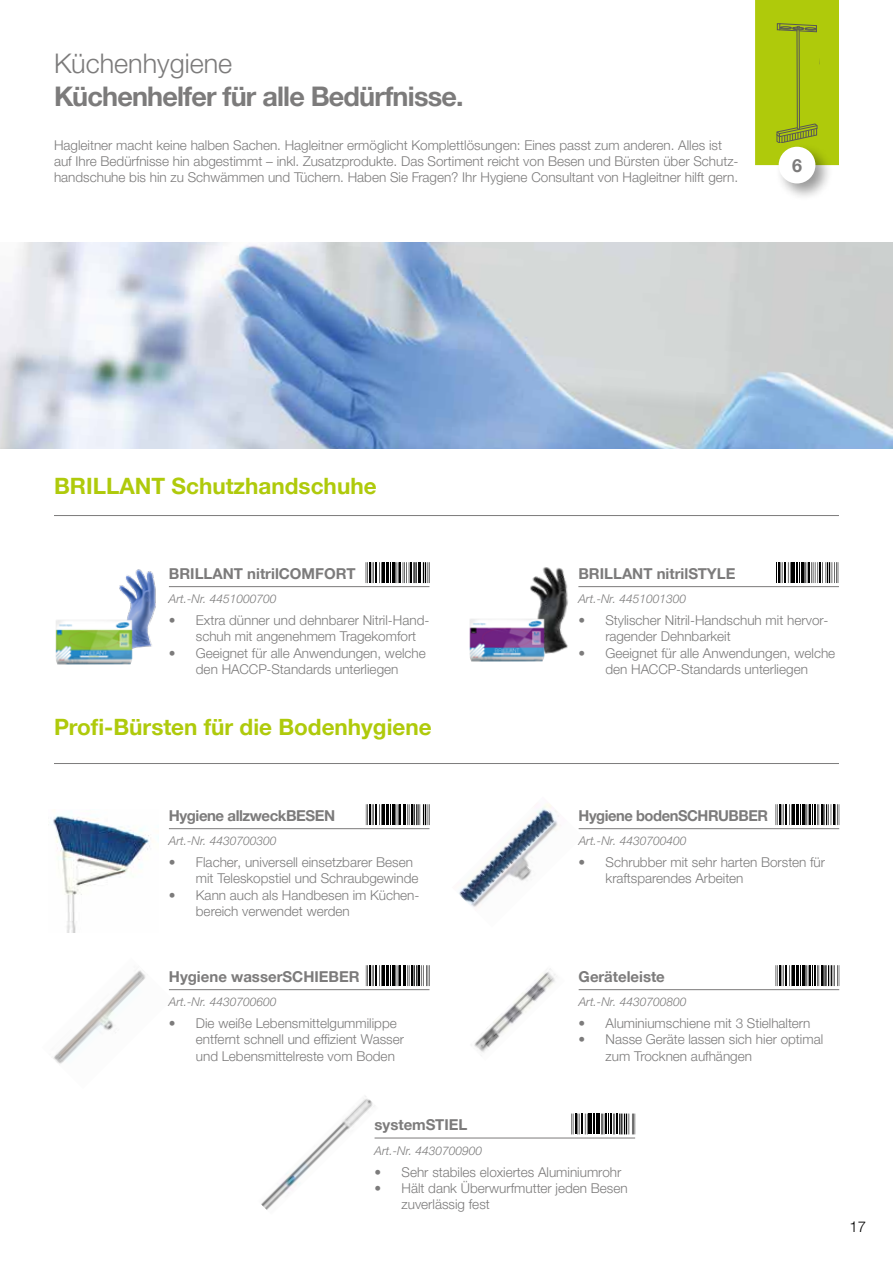
<style>
.page{position:relative;width:893px;height:1263px;background:#fff}
.page>*{position:absolute;margin:0;border:0;box-sizing:border-box;transform-origin:0 0}
.t1{font:700 27px "Helvetica Neue LTW1 G";letter-spacing:-.03em;color:#7c7b7b}
.t2{font:300 27px "Helvetica Neue LTW1 G";color:#7c7b7b}
.t3{font:700 22.5px "Helvetica Neue LTW1 G";color:#afca0b}
.t4{font:700 18px "Helvetica Neue LTW1 G";color:#7c7b7b}
.t5{font:700 15px "Helvetica Neue LTW1 G";color:#7c7b7b}
.t6{font:700 15px "Helvetica Neue LTW1 G";letter-spacing:-.03em;color:#7c7b7b}
.t7{font:300 15px "Helvetica Neue LTW1 G";color:#000}
.t8{font:300 13.5px/16.2px "Helvetica Neue LTW1 G";color:#7c7b7b}
.t9{font:italic 300 12px "Helvetica Neue LTW1 G";color:#7c7b7b}
</style>
<div class="page">
<img style="left:53px;top:970px;width:120px;height:94px">
<img style="left:0;top:243px;width:893px;height:206px">
<hr style="left:169px;top:586px;width:260px;height:1px;background:#7c7b7b">
<hr style="left:169px;top:828px;width:260px;height:1px;background:#7c7b7b">
<hr style="left:579px;top:828px;width:260px;height:1px;background:#7c7b7b">
<hr style="left:169px;top:989px;width:260px;height:1px;background:#7c7b7b">
<hr style="left:579px;top:989px;width:260px;height:1px;background:#7c7b7b">
<hr style="left:375px;top:1138px;width:260px;height:1px;background:#7c7b7b">
<hr style="left:578px;top:586px;width:261px;height:1px;background:#7c7b7b">
<hr style="left:54px;top:515px;width:785px;height:1px;background:#7c7b7b">
<hr style="left:54px;top:763px;width:785px;height:1px;background:#7c7b7b">
<img style="left:119px;top:569px;width:37px;height:80px">
<img style="left:55px;top:619px;width:79px;height:46px">
<img style="left:530px;top:567px;width:38px;height:87px">
<img style="left:469px;top:617px;width:77px;height:45px">
<img style="left:53px;top:815px;width:97px;height:117px">
<img style="left:459px;top:804px;width:124px;height:103px">
<img style="left:474px;top:968px;width:83px;height:85px">
<img style="left:261px;top:1096px;width:117px;height:114px">
<svg style="left:755px;top:0;width:84px;height:165px;background:#aac40f"></svg>
<div style="left:775px;top:143px;width:59px;height:59px;background:#000;opacity:.4"></div>
<div style="left:779px;top:147px;width:36px;height:36px;background:#fff;border-radius:50%"></div>
<svg style="left:366px;top:562px;width:44px;height:21px"></svg>
<hr style="left:410px;top:562px;width:2px;height:21px;background:#000">
<hr style="left:415px;top:562px;width:2px;height:21px;background:#000">
<hr style="left:413px;top:562px;width:2px;height:21px;background:#000">
<svg style="left:418px;top:562px;width:12px;height:21px"></svg>
<svg style="left:366px;top:804px;width:44px;height:21px"></svg>
<hr style="left:411px;top:804px;width:2px;height:21px;background:#000">
<hr style="left:413px;top:804px;width:2px;height:21px;background:#000">
<svg style="left:416px;top:804px;width:14px;height:21px"></svg>
<svg style="left:776px;top:804px;width:64px;height:21px"></svg>
<svg style="left:366px;top:965px;width:44px;height:21px"></svg>
<hr style="left:411px;top:965px;width:2px;height:21px;background:#000">
<hr style="left:413px;top:965px;width:2px;height:21px;background:#000">
<svg style="left:416px;top:965px;width:14px;height:21px"></svg>
<svg style="left:776px;top:965px;width:64px;height:21px"></svg>
<svg style="left:571px;top:1113px;width:65px;height:21px"></svg>
<svg style="left:776px;top:562px;width:63px;height:21px"></svg>
<h1 class="t2" style="left:54px;top:47px;width:180px">Küchenhygiene</h1>
<h1 class="t1" style="left:54px;top:79px;width:411px">Küchenhelfer für alle Bedürfnisse.</h1>
<p class="t8" style="left:54px;top:137px;width:686px">Hagleitner macht keine halben Sachen. Hagleitner ermöglicht Komplettlösungen: Eines passt zum anderen. Alles ist auf Ihre Bedürfnisse hin abgestimmt – inkl. Zusatzprodukte. Das Sortiment reicht von Besen und Bürsten über Schutz&shy;handschuhe bis hin zu Schwämmen und Tüchern. Haben Sie Fragen? Ihr Hygiene Consultant von Hagleitner hilft gern.</p>
<h3 class="t4" style="left:792px;top:154px;width:12px">6</h3>
<h2 class="t3" style="left:54px;top:472px;width:324px">BRILLANT Schutzhandschuhe</h2>
<p class="t5" style="left:169px;top:564px;width:188px">BRILLANT nitrilCOMFORT</p>
<p class="t5" style="left:578px;top:564px;width:159px">BRILLANT nitrilSTYLE</p>
<p class="t9" style="left:169px;top:592px;width:109px">Art.-Nr. 4451000700</p>
<p class="t8" style="left:196px;top:612px;width:235px;text-indent:-27px">• Extra dünner und dehnbarer Nitril-Hand&shy;schuh mit angenehmem Tragekomfort</p>
<p class="t8" style="left:169px;top:645px;width:258px;text-align:center">• Geeignet für alle Anwendungen, welche den HACCP-Standards unterliegen</p>
<h2 class="t3" style="left:54px;top:713px;width:379px">Profi-Bürsten für die Bodenhygiene</h2>
<p class="t9" style="left:578px;top:592px;width:109px">Art.-Nr. 4451001300</p>
<p class="t8" style="left:605px;top:612px;width:225px;text-indent:-27px">• Stylischer Nitril-Handschuh mit hervor&shy;ragender Dehnbarkeit</p>
<p class="t8" style="left:578px;top:645px;width:258px;text-align:center">• Geeignet für alle Anwendungen, welche den HACCP-Standards unterliegen</p>
<p class="t6" style="left:169px;top:806px;width:168px">Hygiene allzweckBESEN</p>
<p class="t6" style="left:579px;top:806px;width:191px">Hygiene bodenSCHRUBBER</p>
<p class="t9" style="left:169px;top:834px;width:109px">Art.-Nr. 4430700300</p>
<p class="t9" style="left:579px;top:834px;width:109px">Art.-Nr. 4430700400</p>
<p class="t8" style="left:196px;top:854px;width:224px;text-indent:-27px">• Flacher, universell einsetzbarer Besen mit Teleskopstiel und Schraubgewinde</p>
<p class="t8" style="left:196px;top:887px;width:225px;text-indent:-27px">• Kann auch als Handbesen im Küchen&shy;bereich verwendet werden</p>
<p class="t8" style="left:606px;top:854px;width:221px;text-indent:-27px">• Schrubber mit sehr harten Borsten für kraftsparendes Arbeiten</p>
<p class="t5" style="left:169px;top:967px;width:192px">Hygiene wasserSCHIEBER</p>
<p class="t5" style="left:579px;top:967px;width:88px">Geräteleiste</p>
<p class="t9" style="left:169px;top:994px;width:109px">Art.-Nr. 4430700600</p>
<p class="t9" style="left:579px;top:994px;width:109px">Art.-Nr. 4430700800</p>
<p class="t8" style="left:196px;top:1015px;width:210px;text-indent:-27px">• Die weiße Lebensmittelgummilippe entfernt schnell und effizient Wasser und Lebensmittelreste vom Boden</p>
<p class="t8" style="left:579px;top:1015px;width:233px">• Aluminiumschiene mit 3 Stielhaltern</p>
<p class="t8" style="left:606px;top:1031px;width:219px;text-indent:-27px">• Nasse Geräte lassen sich hier optimal zum Trocknen aufhängen</p>
<p class="t5" style="left:375px;top:1115px;width:94px">systemSTIEL</p>
<p class="t9" style="left:375px;top:1143px;width:109px">Art.-Nr. 4430700900</p>
<p class="t8" style="left:375px;top:1163px;width:248px">• Sehr stabiles eloxiertes Aluminiumrohr</p>
<p class="t8" style="left:402px;top:1180px;width:228px;text-indent:-27px">• Hält dank Überwurfmutter jeden Besen zuverlässig fest</p>
<p class="t7" style="left:849px;top:1218px;width:18px">17</p>
</div>
